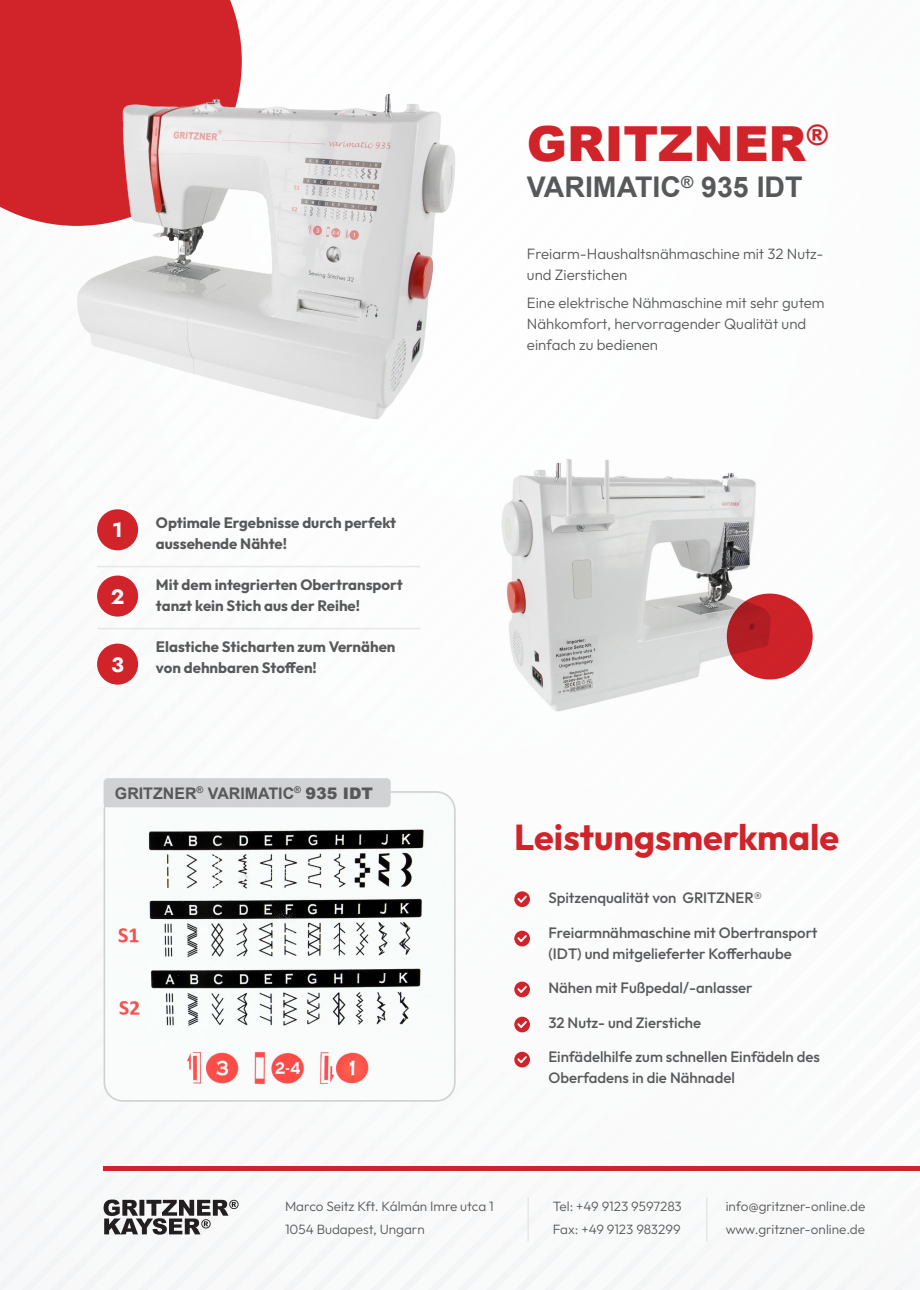
<style>
.page{position:relative;width:920px;height:1290px;background:#fff}
.page>*{position:absolute;margin:0;border:0;box-sizing:border-box;transform-origin:0 0}
.t1{font:900 48.3px "Arial";color:#d1232a}
.t2{font:700 36px "Outfit";color:#d1232a}
.t3{font:700 28.5px "Arial";color:#57585a}
.t4{font:700 20.7px "Jost";color:#fff}
.t5{font:700 16.05px "Arial";color:#57585a}
.t6{font:500 15px/21px "Outfit";color:#57585a}
.t7{font:700 15px/21px "Outfit";color:#57585a}
.t8{font:300 15px/21px "Outfit";color:#57585a}
.t9{font:300 13.5px "Outfit";color:#57585a}
.s1{font-weight:900}
</style>
<div class="page">
<svg style="left:80px;top:1031px;width:319px;height:259px"></svg>
<svg style="left:399px;top:1170px;width:87px;height:120px"></svg>
<svg style="left:486px;top:1032px;width:58px;height:258px"></svg>
<svg style="left:573px;top:1170px;width:145px;height:120px"></svg>
<svg style="left:718px;top:1170px;width:202px;height:120px"></svg>
<div style="left:0;top:0;width:242px;height:224px;background:#d1232a"></div>
<svg style="left:104px;top:1199px;width:135px;height:36px"></svg>
<img style="left:51px;top:76px;width:404px;height:343px">
<hr style="left:104px;top:1166px;width:816px;height:4px;background:#d1232a">
<div style="left:97px;top:509px;width:41px;height:41px;background:#d1232a;border-radius:50%"></div>
<div style="left:97px;top:575px;width:41px;height:42px;background:#d1232a;border-radius:50%"></div>
<div style="left:97px;top:644px;width:41px;height:41px;background:#d1232a;border-radius:50%"></div>
<hr style="left:97px;top:566px;width:323px;height:1px;background:#e6e7e9">
<hr style="left:97px;top:628px;width:323px;height:1px;background:#e6e7e9">
<img style="left:501px;top:459px;width:277px;height:253px">
<hr style="left:527px;top:1197px;width:2px;height:44px;background:#e6e7e9">
<hr style="left:706px;top:1197px;width:1px;height:44px;background:#e6e7e9">
<svg style="left:514px;top:891px;width:16px;height:16px"></svg>
<svg style="left:514px;top:931px;width:16px;height:15px"></svg>
<svg style="left:514px;top:981px;width:16px;height:16px"></svg>
<svg style="left:514px;top:1017px;width:16px;height:15px"></svg>
<svg style="left:514px;top:1052px;width:16px;height:15px"></svg>
<img style="left:104px;top:794px;width:349px;height:307px">
<div style="left:104px;top:791px;width:352px;height:311px;border:2px solid #d1d2d4;border-radius:18px"></div>
<div style="left:104px;top:778px;width:287px;height:29px;background:#d1d2d4;border-radius:4px"></div>
<svg style="left:727px;top:594px;width:86px;height:85px;background:#c42127"></svg>
<p class="t1" style="left:527px;top:109px;width:303px">GRITZNER<sup>®</sup></p>
<p class="t3" style="left:527px;top:167px;width:277px">VARIMATIC<sup>®</sup> 935 IDT</p>
<p class="t8" style="left:527px;top:243px;width:298px">Freiarm-Haushaltsnähmaschine mit 32 Nutz&shy;und Zierstichen</p>
<p class="t8" style="left:527px;top:292px;width:299px">Eine elektrische Nähmaschine mit sehr gutem<br>Nähkomfort, hervorragender Qualität und einfach zu bedienen</p>
<p class="t4" style="left:112px;top:516px;width:12px">1</p>
<p class="t4" style="left:111px;top:582px;width:15px">2</p>
<p class="t4" style="left:111px;top:650px;width:14px">3</p>
<p class="t7" style="left:156px;top:512px;width:242px">Optimale Ergebnisse durch perfekt aussehende Nähte!</p>
<p class="t7" style="left:156px;top:574px;width:248px">Mit dem integrierten Obertransport tanzt kein Stich aus der Reihe!</p>
<p class="t7" style="left:156px;top:636px;width:241px">Elastiche Sticharten zum Vernähen von dehnbaren Stoffen!</p>
<p class="t5" style="left:115px;top:782px;width:260px">GRITZNER<sup>®</sup> VARIMATIC<sup>®</sup> <span class="s1">935 IDT</span></p>
<p class="t2" style="left:514px;top:817px;width:326px">Leistungsmerkmale</p>
<p class="t6" style="left:548px;top:887px;width:215px">Spitzenqualität von GRITZNER®</p>
<p class="t6" style="left:548px;top:922px;width:271px">Freiarmnähmaschine mit Obertransport (IDT) und mitgelieferter Kofferhaube</p>
<p class="t6" style="left:548px;top:977px;width:206px">Nähen mit Fußpedal/-anlasser</p>
<p class="t6" style="left:548px;top:1012px;width:154px">32 Nutz- und Zierstiche</p>
<p class="t6" style="left:548px;top:1046px;width:273px">Einfädelhilfe zum schnellen Einfädeln des<br>Oberfadens in die Nähnadel</p>
<p class="t9" style="left:285px;top:1198px;width:210px">Marco Seitz Kft. Kálmán Imre utca 1</p>
<p class="t9" style="left:285px;top:1221px;width:141px">1054 Budapest, Ungarn</p>
<p class="t9" style="left:553px;top:1198px;width:130px">Tel: +49 9123 9597283</p>
<p class="t9" style="left:553px;top:1221px;width:129px">Fax: +49 9123 983299</p>
<p class="t9" style="left:726px;top:1198px;width:141px">info@gritzner-online.de</p>
<p class="t9" style="left:726px;top:1221px;width:141px">www.gritzner-online.de</p>
</div>
